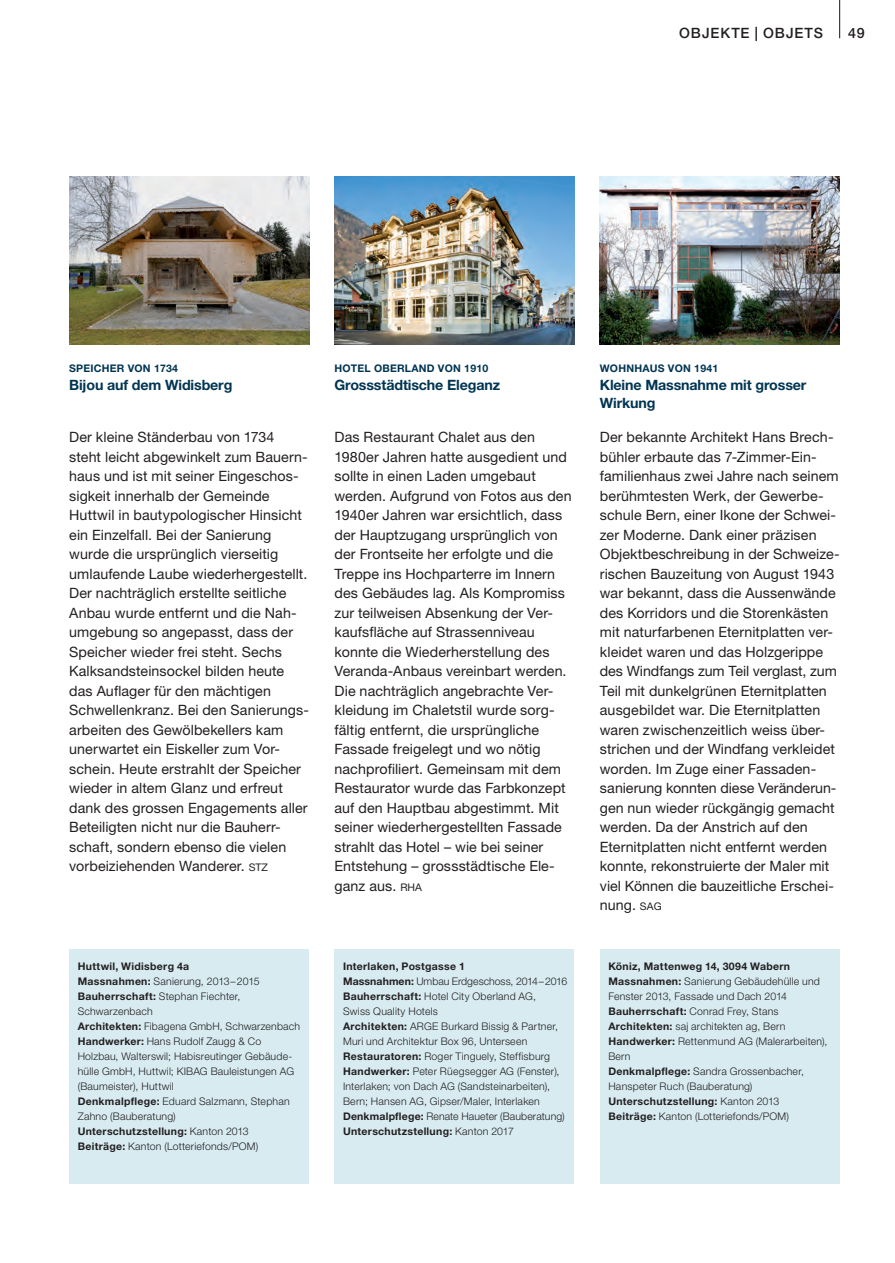
<style>
.page{position:relative;width:895px;height:1263px;background:#fff}
.page>*{position:absolute;margin:0;border:0;box-sizing:border-box;transform-origin:0 0}
.d_Steckbriefe_Kurzbe{font:14.25px/19.5px "Helvetica Neue";letter-spacing:.005em;color:#231f20}
.d_Steckbriefe_Titel{font:700 14.25px/18px "Helvetica Neue";letter-spacing:-.01em;color:#003553}
.t1{font:500 14.25px "Helvetica Neue";letter-spacing:.06em;color:#231f20}
.t2{font:300 10.5px/15px "Helvetica Neue";letter-spacing:.02em;color:#231f20}
.t3{font:700 10.5px "Helvetica Neue";letter-spacing:.025em;color:#231f20}
.d_Steckbrief_Adresse{font:700 10.5px "Helvetica Neue";letter-spacing:.02em;color:#003553}
.t4{font:300 10.5px "Helvetica Neue";letter-spacing:-.005em;color:#231f20}
.s1{font-size:10.5px}
.s2{font-weight:700}
.s3{font-weight:300}
</style>
<div class="page">
<img style="left:69px;top:177px;width:240px;height:167px">
<img style="left:334px;top:177px;width:240px;height:167px">
<img style="left:599px;top:177px;width:240px;height:167px">
<hr style="left:838px;top:0;width:1px;height:38px;background:#231f20">
<div style="left:69px;top:949px;width:240px;height:234px;background:#d7ebf1"></div>
<div style="left:334px;top:949px;width:240px;height:234px;background:#d7ebf1"></div>
<div style="left:599px;top:949px;width:240px;height:234px;background:#d7ebf1"></div>
<p class="t1" style="left:679px;top:25px;width:145px">OBJEKTE | OBJETS</p>
<p class="t1" style="left:847px;top:25px;width:18px">49</p>
<p class="d_Steckbrief_Adresse" style="left:69px;top:362px;width:110px">SPEICHER VON 1734</p>
<p class="d_Steckbriefe_Titel" style="left:69px;top:376px;width:165px">Bijou auf dem Widisberg</p>
<p class="d_Steckbriefe_Kurzbe" style="left:69px;top:427px;width:241px">Der kleine Ständerbau von 1734 steht leicht abgewinkelt zum Bauern&shy;haus und ist mit seiner Eingeschos&shy;sigkeit innerhalb der Gemeinde Huttwil in bautypologischer Hinsicht ein Einzelfall. Bei der Sanierung wurde die ursprünglich vierseitig umlaufende Laube wiederhergestellt.<br>Der nachträglich erstellte seitliche Anbau wurde entfernt und die Nah-- umgebung so angepasst, dass der Speicher wieder frei steht. Sechs Kalksandsteinsockel bilden heute das Auflager für den mächtigen Schwellenkranz. Bei den Sanierungs&shy;arbeiten des Gewölbekellers kam unerwartet ein Eiskeller zum Vor&shy;schein. Heute erstrahlt der Speicher wieder in altem Glanz und erfreut dank des grossen Engagements aller Beteiligten nicht nur die Bauherr&shy;schaft, sondern ebenso die vielen vorbeiziehenden Wanderer. <span class="s1">STZ</span></p>
<p class="d_Steckbrief_Adresse" style="left:334px;top:362px;width:155px">HOTEL OBERLAND VON 1910</p>
<p class="d_Steckbriefe_Titel" style="left:334px;top:376px;width:167px">Grossstädtische Eleganz</p>
<p class="d_Steckbriefe_Kurzbe" style="left:334px;top:427px;width:238px">Das Restaurant Chalet aus den 1980er Jahren hatte ausgedient und sollte in einen Laden umgebaut werden. Aufgrund von Fotos aus den 1940er Jahren war ersichtlich, dass der Hauptzugang ursprünglich von der Frontseite her erfolgte und die Treppe ins Hochparterre im Innern des Gebäudes lag. Als Kompromiss zur teilweisen Absenkung der Ver&shy;kaufsfläche auf Strassenniveau konnte die Wiederherstellung des Veranda-Anbaus vereinbart werden.<br>Die nachträglich angebrachte Ver-- kleidung im Chaletstil wurde sorg&shy;fältig entfernt, die ursprüngliche Fassade freigelegt und wo nötig nachprofiliert. Gemeinsam mit dem Restaurator wurde das Farbkonzept auf den Hauptbau abgestimmt. Mit seiner wiederhergestellten Fassade strahlt das Hotel – wie bei seiner Entstehung – grossstädtische Ele-- ganz aus. <span class="s1">RHA</span></p>
<p class="t3" style="left:78px;top:960px;width:113px">Huttwil, Widisberg 4a</p>
<p class="t2" style="left:78px;top:974px;width:183px"><span class="s2">Massnahmen:</span> Sanierung, 2013–2015</p>
<p class="t2" style="left:78px;top:989px;width:164px"><span class="s2">Bauherrschaft:</span> Stephan Fiechter,<br>Schwarzenbach</p>
<p class="t2" style="left:78px;top:1019px;width:224px"><span class="s2">Architekten:</span> Fibagena GmbH, Schwarzenbach</p>
<p class="t2" style="left:78px;top:1034px;width:218px"><span class="s2">Handwerker:</span> Hans Rudolf Zaugg &amp; Co Holzbau, Walterswil; Habisreutinger Gebäude&shy;hülle GmbH, Huttwil; KIBAG Bauleistungen AG (Baumeister), Huttwil</p>
<p class="t2" style="left:78px;top:1094px;width:213px"><span class="s2">Denkmalpflege:</span> Eduard Salzmann, Stephan<br>Zahno (Bauberatung)</p>
<p class="t3" style="left:78px;top:1125px;width:172px">Unterschutzstellung: <span class="s3">Kanton 2013</span></p>
<p class="t2" style="left:78px;top:1139px;width:182px"><span class="s2">Beiträge:</span> Kanton (Lotteriefonds/POM)</p>
<p class="t3" style="left:343px;top:960px;width:123px">Interlaken, Postgasse 1</p>
<p class="t4" style="left:343px;top:975px;width:225px"><span class="s2">Massnahmen:</span> Umbau Erdgeschoss, 2014–2016</p>
<p class="t2" style="left:343px;top:989px;width:194px"><span class="s2">Bauherrschaft:</span> Hotel City Oberland AG,<br>Swiss Quality Hotels</p>
<p class="t2" style="left:343px;top:1019px;width:216px"><span class="s2">Architekten:</span> ARGE Burkard Bissig &amp; Partner,<br>Muri und Architektur Box 96, Unterseen</p>
<p class="t2" style="left:343px;top:1049px;width:208px"><span class="s2">Restauratoren:</span> Roger Tinguely, Steffisburg</p>
<p class="t2" style="left:343px;top:1064px;width:218px"><span class="s2">Handwerker:</span> Peter Rüegsegger AG (Fenster),<br>Interlaken; von Dach AG (Sandsteinarbeiten),<br>Bern; Hansen AG, Gipser/Maler, Interlaken</p>
<p class="t2" style="left:343px;top:1109px;width:223px"><span class="s2">Denkmalpflege:</span> Renate Haueter (Bauberatung)</p>
<p class="t3" style="left:343px;top:1125px;width:172px">Unterschutzstellung: <span class="s3">Kanton 2017</span></p>
<p class="d_Steckbrief_Adresse" style="left:599px;top:362px;width:120px">WOHNHAUS VON 1941</p>
<p class="d_Steckbriefe_Titel" style="left:599px;top:376px;width:208px">Kleine Massnahme mit grosser<br>Wirkung</p>
<p class="d_Steckbriefe_Kurzbe" style="left:599px;top:427px;width:241px">Der bekannte Architekt Hans Brech-- bühler erbaute das 7-Zimmer-Ein&shy;familienhaus zwei Jahre nach seinem berühmtesten Werk, der Gewerbe&shy;schule Bern, einer Ikone der Schwei&shy;zer Moderne. Dank einer präzisen Objektbeschreibung in der Schweize&shy;rischen Bauzeitung von August 1943 war bekannt, dass die Aussenwände des Korridors und die Storenkästen mit naturfarbenen Eternitplatten ver--- kleidet waren und das Holzgerippe des Windfangs zum Teil verglast, zum Teil mit dunkelgrünen Eternitplatten ausgebildet war. Die Eternitplatten waren zwischenzeitlich weiss über&shy;strichen und der Windfang verkleidet worden. Im Zuge einer Fassaden&shy;sanierung konnten diese Veränderun&shy;gen nun wieder rückgängig gemacht werden. Da der Anstrich auf den Eternitplatten nicht entfernt werden konnte, rekonstruierte der Maler mit viel Können die bauzeitliche Erschei&shy;nung. <span class="s1">SAG</span></p>
<p class="t3" style="left:608px;top:960px;width:183px">Köniz, Mattenweg 14, 3094 Wabern</p>
<p class="t2" style="left:608px;top:974px;width:213px"><span class="s2">Massnahmen:</span> Sanierung Gebäudehülle und<br>Fenster 2013, Fassade und Dach 2014</p>
<p class="t2" style="left:608px;top:1004px;width:172px"><span class="s2">Bauherrschaft:</span> Conrad Frey, Stans</p>
<p class="t2" style="left:608px;top:1019px;width:178px"><span class="s2">Architekten:</span> saj architekten ag, Bern</p>
<p class="t2" style="left:608px;top:1034px;width:220px"><span class="s2">Handwerker:</span> Rettenmund AG (Malerarbeiten),<br>Bern</p>
<p class="t2" style="left:608px;top:1064px;width:197px"><span class="s2">Denkmalpflege:</span> Sandra Grossenbacher,<br>Hanspeter Ruch (Bauberatung)</p>
<p class="t3" style="left:608px;top:1095px;width:172px">Unterschutzstellung: <span class="s3">Kanton 2013</span></p>
<p class="t2" style="left:608px;top:1109px;width:182px"><span class="s2">Beiträge:</span> Kanton (Lotteriefonds/POM)</p>
</div>
